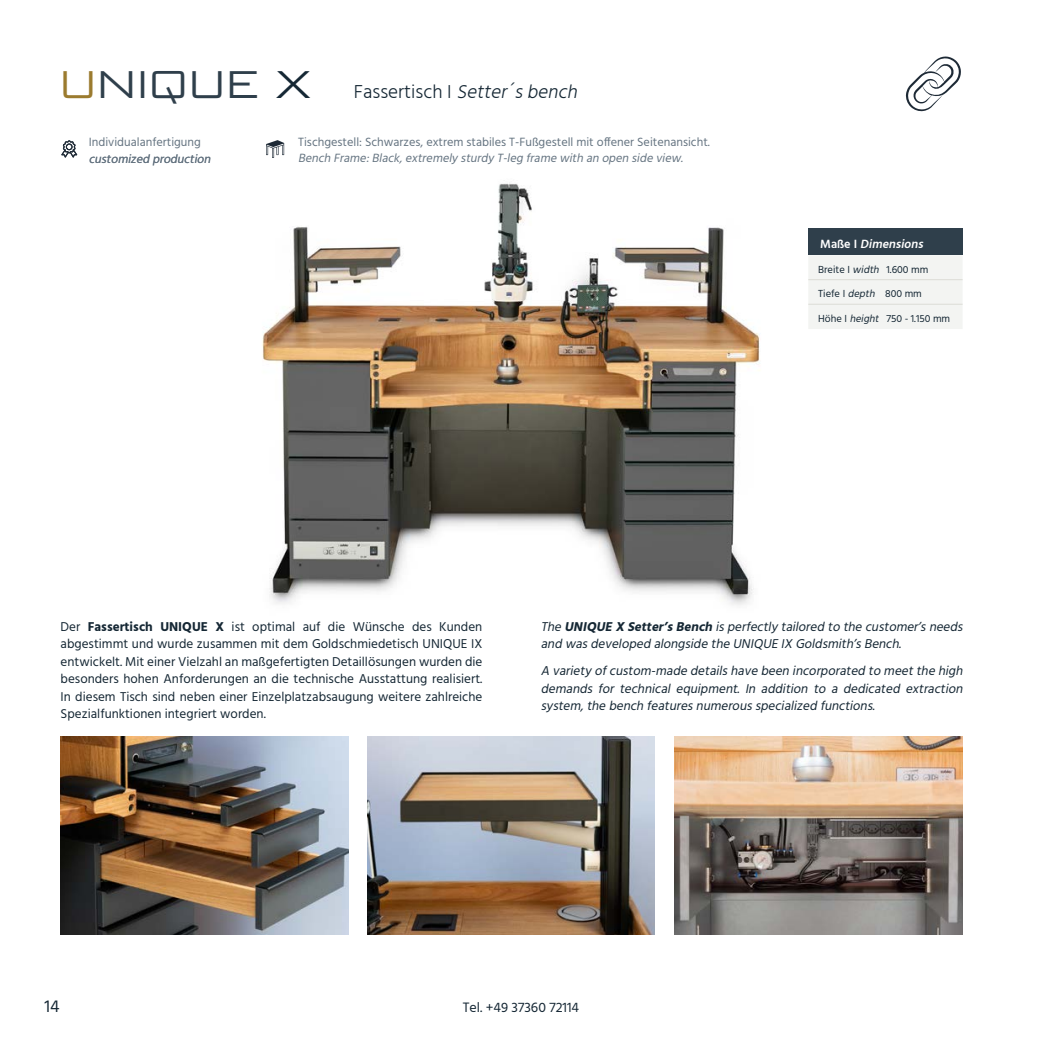
<style>
.page{position:relative;width:1042px;height:1042px;background:#fff}
.page>*{position:absolute;margin:0;border:0;box-sizing:border-box;transform-origin:0 0}
.t1{font:38.5px "Bunken Tech Sans Std Wide";letter-spacing:.02em;color:#2f3f4b}
.t2{font:italic 300 19.25px "Hind";color:#152734}
.t3{font:17.5px "Hind";color:#152734}
.t4{font:14px "Hind";color:#152734}
.t5{font:13.12px/17.5px "Hind";color:#152734;text-align:justify}
.t6{font:italic 13.12px/17.5px "Hind";color:#152734}
.t7{font:12.25px "Hind";color:#657481}
.t8{font:italic 12.25px "Hind";color:#657481}
.t9{font:italic 600 12.25px "Hind";color:#fff}
.t10{font:10.5px "Hind";color:#152734}
.s1{color:#9b7b2f}
.s2{color:#152734}
.s3{font-style:normal}
.s4{font-style:italic}
.s5{font-weight:700}
</style>
<div class="page">
<img style="left:262px;top:143px;width:498px;height:462px">
<svg style="left:905px;top:56px;width:56px;height:56px"></svg>
<svg style="left:61px;top:140px;width:16px;height:18px"></svg>
<img style="left:61px;top:736px;width:287px;height:199px">
<img style="left:675px;top:736px;width:287px;height:199px">
<img style="left:367px;top:736px;width:288px;height:199px">
<svg style="left:266px;top:140px;width:18px;height:18px"></svg>
<div style="left:808px;top:228px;width:154px;height:27px;background:#2f3f4b"></div>
<div style="left:808px;top:256px;width:154px;height:73px;background:#f3f4f2"></div>
<hr style="left:808px;top:279px;width:154px;height:1px;background:#dcdcd6">
<hr style="left:808px;top:304px;width:154px;height:1px;background:#dcdcd6">
<h1 class="t1" style="left:60px;top:61px;width:252px"><span class="s1">U</span>NIQUE <span class="s2">X</span></h1>
<p class="t7" style="left:89px;top:133px;width:114px">Individualanfertigung</p>
<p class="t8" style="left:89px;top:150px;width:126px">customized production</p>
<h2 class="t2" style="left:354px;top:79px;width:229px"><span class="s3">F a s s e rt i s c h I</span> Setter´sbench</h2>
<p class="t7" style="left:298px;top:133px;width:413px">Tischgestell: Schwarzes, extrem stabiles T-Fußgestell mit offener Seitenansicht.</p>
<p class="t8" style="left:298px;top:150px;width:389px">Bench Frame:Black,extremely sturdy T-leg frame with an open side view.</p>
<p class="t9" style="left:820px;top:236px;width:108px"><span class="s3">M a ß e I</span> Dimensions</p>
<p class="t10" style="left:818px;top:262px;width:112px">Breite I <span class="s4">width</span> 1.600 mm</p>
<p class="t10" style="left:818px;top:287px;width:105px">Tiefe I <span class="s4">depth</span> 800 mm</p>
<p class="t10" style="left:818px;top:312px;width:134px">Höhe I <span class="s4">height</span> 750 - 1.150 mm</p>
<p class="t5" style="left:61px;top:618px;width:423px">Der <span class="s5">Fassertisch UNIQUE X</span> ist optimal auf die Wünsche des Kunden abgestimmt und wurde zusammen mit dem Goldschmiedetisch UNIQUE IX entwickelt. Mit einer Vielzahl an maßgefertigten Detaillösungen wurden die besonders hohen Anforderungen an die technische Ausstattung realisiert.<br>In diesem Tisch sind neben einer Einzelplatzabsaugung weitere zahlreiche Spezialfunktionen integriert worden.</p>
<p class="t6" style="left:541px;top:618px;width:427px">The <span class="s5">UNIQUE X Setter’sBench</span> isperfectly tailored to the customer’sneeds and wasdeveloped alongside the UNIQUE IX Goldsmith’sBench.</p>
<p class="t6" style="left:541px;top:663px;width:427px;text-align:justify">A variety ofcustom-made detailshave been incorporated to meetthe high demands for technical equipment. In addition to a dedicated extraction system,the bench featuresnumerousspecialized functions.</p>
<h3 class="t3" style="left:44px;top:994px;width:17px">14</h3>
<p class="t4" style="left:463px;top:998px;width:118px">Tel. +49 37360 72114</p>
</div>
